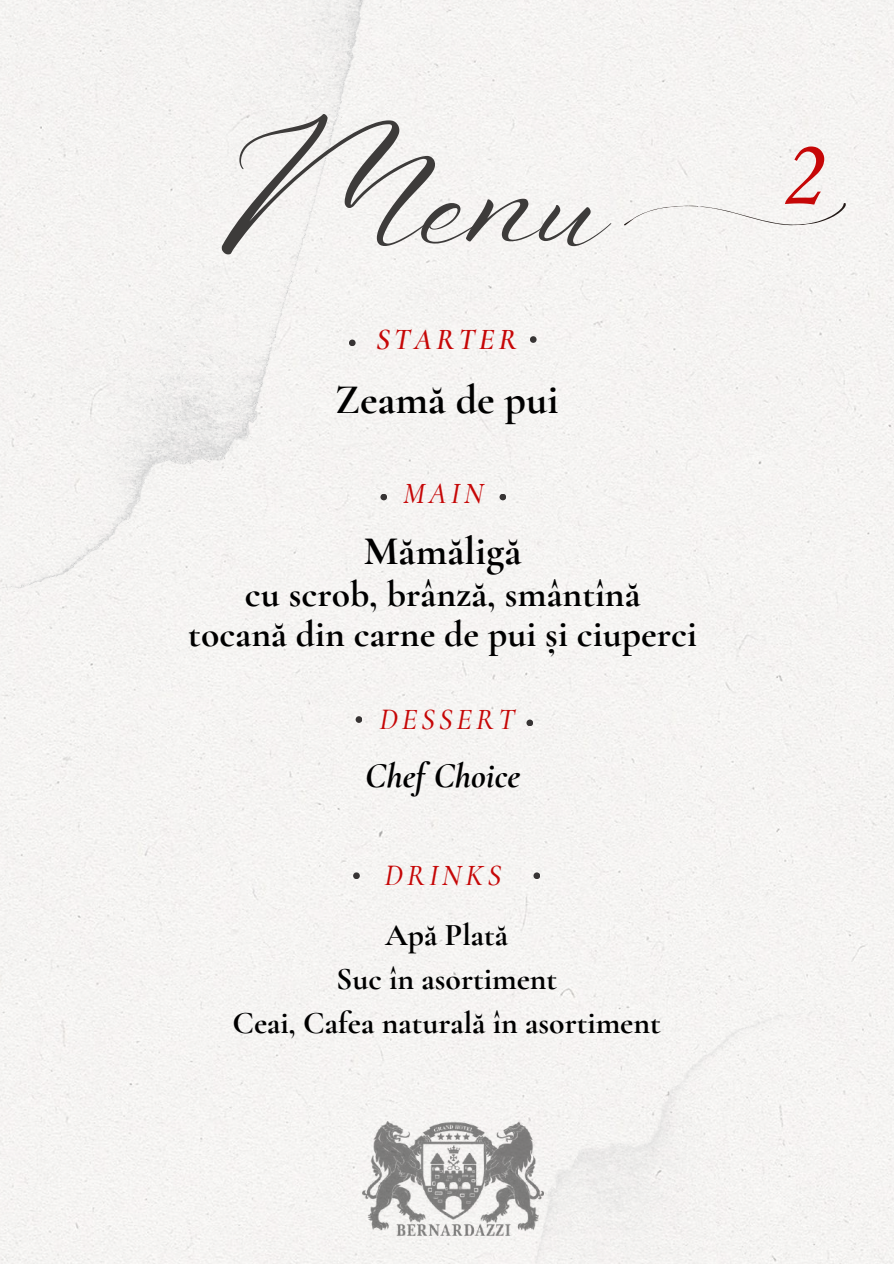
<style>
.page{position:relative;width:894px;height:1264px;background:#fff}
.page>*{position:absolute;margin:0;border:0;box-sizing:border-box;transform-origin:0 0}
.t1{font:97.05px "Corsiva";color:#c60707}
.t2{font:85.2px "Aniyah";color:#3d3b3a}
.t3{font:700 42px "Cormorant Garamond";color:#000}
.t4{font:700 40.5px "Cormorant Garamond";color:#000}
.t5{font:700 37.5px/39.3px "Cormorant Garamond";color:#000;text-align:center}
.t6{font:italic 700 36px "Cormorant Garamond";color:#000}
.t7{font:700 31.65px/43.8px "Cormorant Garamond";color:#000;text-align:center}
.t8{font:italic 500 29.7px "Cormorant Garamond";letter-spacing:.13em;color:#c60707}
.t9{font:italic 600 29.7px "Cormorant Garamond";letter-spacing:.13em;color:#c60707}
</style>
<div class="page">
<div style="left:0;top:0;width:893px;height:1263px;background:#f5f4f2"></div>
<div style="left:0;top:0;width:368px;height:591px;background:#f4f3f1"></div>
<div style="left:349px;top:339px;width:6px;height:7px;background:#373434;border-radius:50%"></div>
<div style="left:355px;top:716px;width:7px;height:7px;background:#373434;border-radius:50%"></div>
<div style="left:526px;top:719px;width:7px;height:7px;background:#373434;border-radius:50%"></div>
<div style="left:380px;top:493px;width:7px;height:7px;background:#373434;border-radius:50%"></div>
<div style="left:499px;top:493px;width:7px;height:7px;background:#373434;border-radius:50%"></div>
<svg style="left:529px;top:336px;width:7px;height:7px"></svg>
<div style="left:429px;top:1001px;width:464px;height:262px;background:#f4f3f2"></div>
<div style="left:622px;top:194px;width:224px;height:44px;background:#f5f4f2"></div>
<div style="left:353px;top:872px;width:7px;height:7px;background:#373434;border-radius:50%"></div>
<div style="left:533px;top:872px;width:7px;height:7px;background:#373434;border-radius:50%"></div>
<img style="left:362px;top:1121px;width:181px;height:114px">
<h2 class="t2" style="left:220px;top:170px;width:390px">Menu</h2>
<p class="t9" style="left:376px;top:321px;width:142px">STARTER</p>
<h3 class="t3" style="left:335px;top:374px;width:225px">Zeamă de pui</h3>
<p class="t8" style="left:403px;top:475px;width:82px">MAIN</p>
<p class="t4" style="left:364px;top:527px;width:159px">Mămăligă</p>
<p class="t5" style="left:188px;top:574px;width:510px">cu scrob, brânză, smântînă<br>tocană din carne de pui și ciuperci</p>
<p class="t8" style="left:379px;top:701px;width:137px">DESSERT</p>
<p class="t6" style="left:365px;top:754px;width:156px">Chef Choice</p>
<p class="t8" style="left:384px;top:857px;width:118px">DRINKS</p>
<p class="t7" style="left:232px;top:913px;width:430px">Apă Plată<br>Suc în asortiment<br>Ceai, Cafea naturală în asortiment</p>
<h1 class="t1" style="left:777px;top:127px;width:44px">2</h1>
</div>
